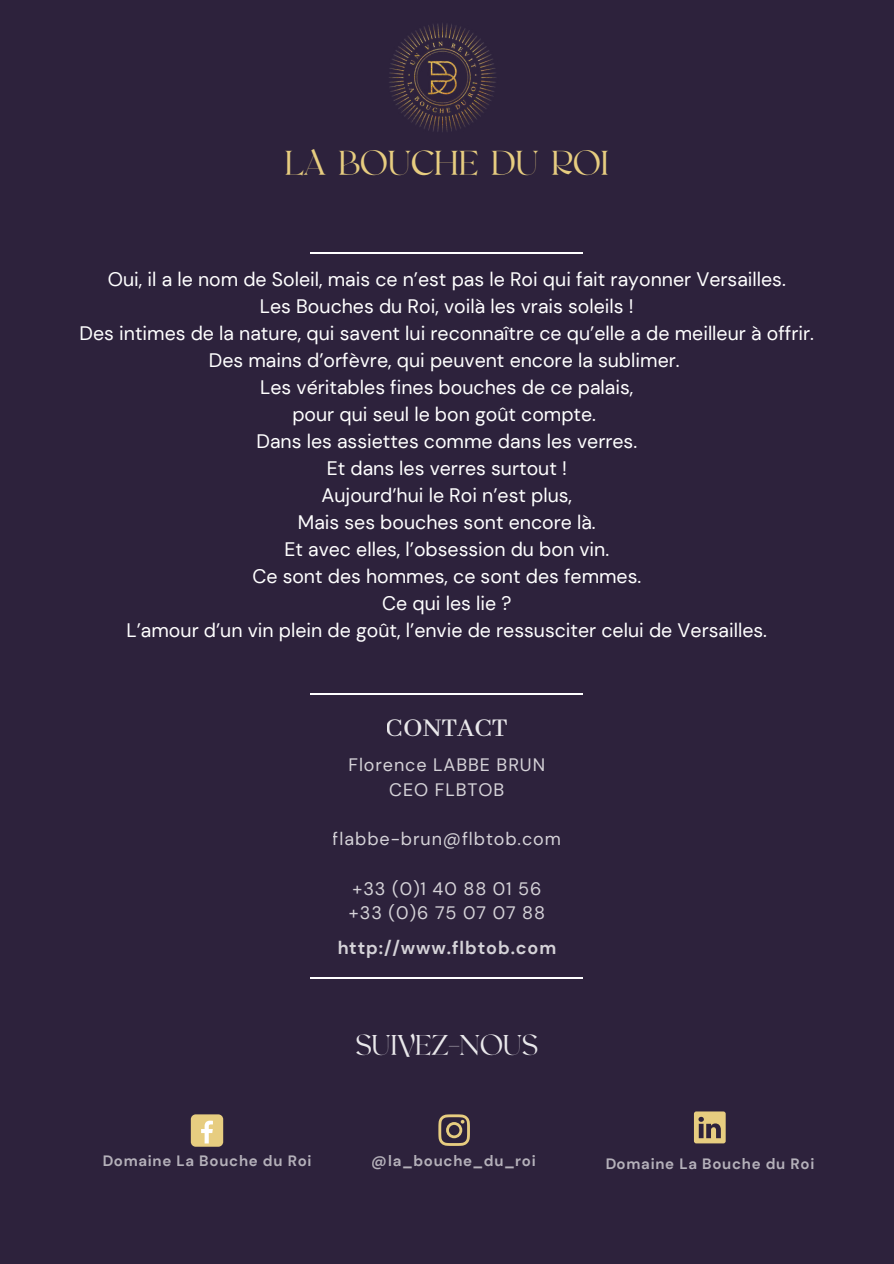
<style>
.page{position:relative;width:894px;height:1264px;background:#fff}
.page>*{position:absolute;margin:0;border:0;box-sizing:border-box;transform-origin:0 0}
.t1{font:34.35px "Valky";color:#e7cd80}
.t2{font:28.5px "Valky";color:#fff}
.t3{font:500 28.5px "Abhaya Libre";color:#fff}
.t4{font:19.5px/27px "DM Sans";color:#fff;text-align:center}
.t5{font:18px/24.8px "DM Sans";letter-spacing:.05em;color:#fff;text-align:center}
.t6{font:700 18px "DM Sans";letter-spacing:.05em;color:#fff}
.t7{font:700 15px "DM Sans";letter-spacing:.05em;color:#fff}
</style>
<div class="page">
<div style="left:0;top:0;width:893px;height:1263px;background:#2d223c"></div>
<div style="left:191px;top:1114px;width:32px;height:32px;background:#e7cd80;border-radius:5px"></div>
<svg style="left:201px;top:1120px;width:12px;height:23px"></svg>
<svg style="left:438px;top:1114px;width:32px;height:31px"></svg>
<svg style="left:694px;top:1111px;width:31px;height:32px"></svg>
<img style="left:389px;top:23px;width:107px;height:109px">
<hr style="left:310px;top:252px;width:273px;height:2px;background:#fff">
<hr style="left:310px;top:692px;width:273px;height:2px;background:#fff">
<hr style="left:310px;top:977px;width:273px;height:2px;background:#fff">
<h1 class="t1" style="left:285px;top:145px;width:325px">LA BOUCHE DU ROI</h1>
<p class="t4" style="left:80px;top:265px;width:735px">Oui, il a le nom de Soleil, mais ce n’est pas le Roi qui fait rayonner Versailles.<br>Les Bouches du Roi, voilà les vrais soleils !<br>Des intimes de la nature, qui savent lui reconnaître ce qu’elle a de meilleur à offrir.<br>Des mains d’orfèvre, qui peuvent encore la sublimer.<br>Les véritables fines bouches de ce palais,<br>pour qui seul le bon goût compte.<br>Dans les assiettes comme dans les verres.<br>Et dans les verres surtout !<br>Aujourd’hui le Roi n’est plus,<br>Mais ses bouches sont encore là.<br>Et avec elles, l’obsession du bon vin.<br>Ce sont des hommes, ce sont des femmes.<br>Ce qui les lie ?<br>L’amour d’un vin plein de goût, l’envie de ressusciter celui de Versailles.</p>
<h2 class="t3" style="left:386px;top:712px;width:123px">CONTACT</h2>
<p class="t5" style="left:348px;top:752px;width:198px">Florence LABBE BRUN<br>CEO FLBTOB</p>
<p class="t5" style="left:332px;top:826px;width:229px">flabbe-brun@flbtob.com</p>
<p class="t5" style="left:348px;top:876px;width:198px;text-align:left">+33 (0)1 40 88 01 56 +33 (0)6 75 07 07 88</p>
<p class="t6" style="left:337px;top:935px;width:220px">http://www.flbtob.com</p>
<h2 class="t2" style="left:355px;top:1029px;width:184px">SUIVEZ-NOUS</h2>
<p class="t7" style="left:102px;top:1150px;width:211px">Domaine La Bouche du Roi</p>
<p class="t7" style="left:372px;top:1150px;width:165px">@la_bouche_du_roi</p>
<p class="t7" style="left:605px;top:1154px;width:211px">Domaine La Bouche du Roi</p>
</div>
